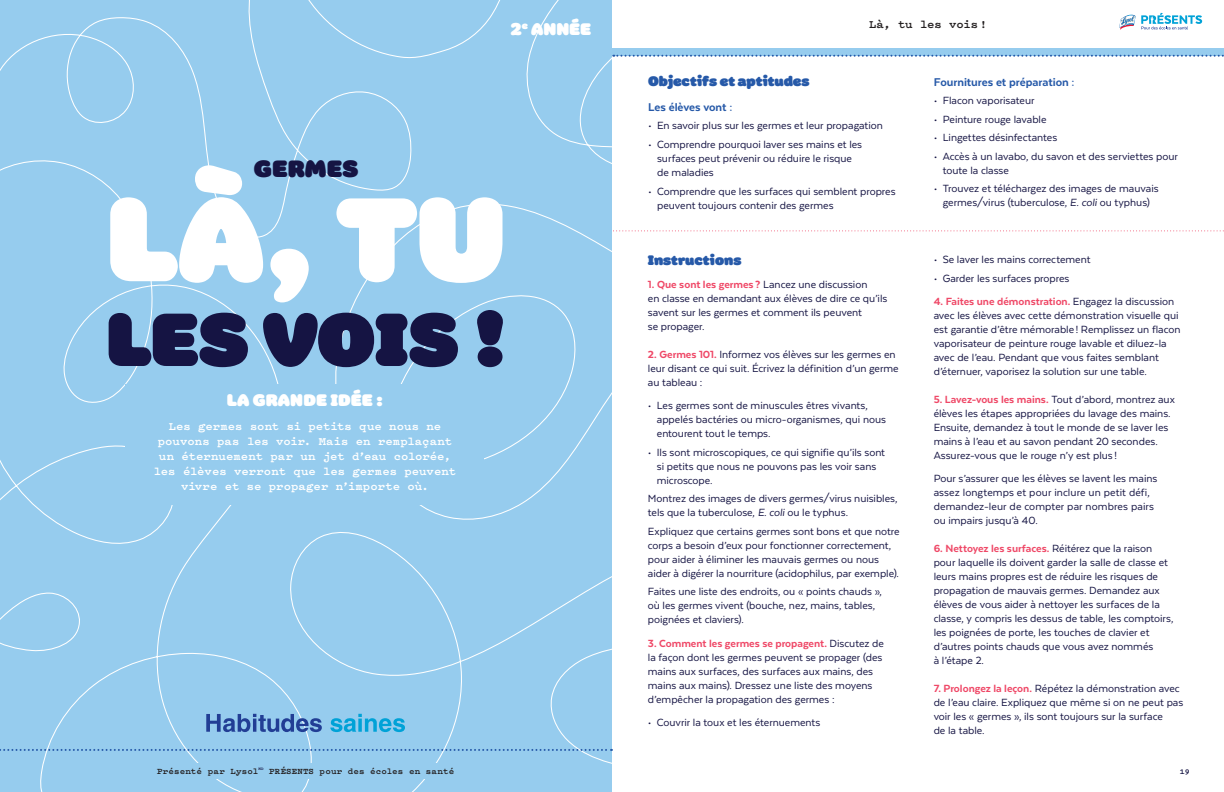
<style>
.page{position:relative;width:1224px;height:792px;background:#fff}
.page>*{position:absolute;margin:0;border:0;box-sizing:border-box;transform-origin:0 0}
.t1{font:120px "Colette Ultra Jumbo";color:#fff}
.t2{font:75.9px "Colette Ultra Jumbo";letter-spacing:-.005em;color:#151443}
.t3{font:24px "Colette Ultra Jumbo";letter-spacing:.01em;color:#151443}
.t4{font:17px "Colette Ultra Jumbo";letter-spacing:.01em;color:#fff}
.t5{font:14px "Colette Ultra Jumbo";color:#2659a8}
.t6{font:800 13px "Texta";color:#2659a8}
.t7{font:12px/14px "Texta";color:#151443}
.t8{font:700 12px/15px "Pitch";color:#fff;text-align:center}
.t9{font:700 12px "Pitch";letter-spacing:-.015em;color:#231f20}
.t10{font:700 9px "Pitch";letter-spacing:.01em;color:#231f20}
.t11{font:700 8px "Pitch";color:#151443}
.s1{font-weight:800;color:#ef4867}
.s2{font-style:italic}
</style>
<div class="page">
<svg style="left:1119px;top:13px;width:83px;height:17px"></svg>
<div style="left:612px;top:48px;width:612px;height:7px;background:#96ccee"></div>
<svg style="left:613px;top:55px;width:611px;height:2px"></svg>
<svg style="left:613px;top:230px;width:611px;height:1px"></svg>
<div style="left:0;top:0;width:612px;height:792px;background:#96ccee"></div>
<div style="left:129px;top:763px;width:353px;height:15px;background:#96ccee"></div>
<svg style="left:0;top:749px;width:612px;height:2px"></svg>
<svg style="left:206px;top:714px;width:116px;height:18px;background:#6089c4"></svg>
<svg style="left:330px;top:714px;width:75px;height:18px"></svg>
<div style="left:126px;top:384px;width:358px;height:120px;background:#96ccee"></div>
<h3 class="t4" style="left:511px;top:16px;width:82px">2<sup>e</sup> ANNÉE</h3>
<h3 class="t3" style="left:254px;top:150px;width:106px">GERMES</h3>
<h1 class="t1" style="left:106px;top:147px;width:402px">LÀ, TU</h1>
<h2 class="t2" style="left:106px;top:281px;width:402px">LES VOIS !</h2>
<h3 class="t4" style="left:227px;top:388px;width:158px">LA GRANDE IDÉE :</h3>
<p class="t8" style="left:154px;top:419px;width:304px">Les germes sont si petits que nous ne pouvons pas les voir. Mais en remplaçant un éternuement par un jet d’eau colorée, les élèves verront que les germes peuvent vivre et se propager n’importe où.</p>
<p class="t10" style="left:157px;top:765px;width:299px">Présenté par Lysol<sup>MD</sup> PRÉSENTS pour des écoles en santé</p>
<p class="t9" style="left:869px;top:16px;width:119px">Là, tu les vois!</p>
<p class="t5" style="left:648px;top:71px;width:163px">Objectifs et aptitudes</p>
<p class="t6" style="left:648px;top:100px;width:86px">Les élèves vont :</p>
<p class="t7" style="left:648px;top:119px;width:236px">• En savoir plus sur les germes et leur propagation</p>
<p class="t7" style="left:657px;top:137px;width:207px;text-indent:-9px">• Comprendre pourquoi laver ses mains et les surfaces peut prévenir ou réduire le risque de maladies</p>
<p class="t7" style="left:657px;top:184px;width:240px;text-indent:-9px">• Comprendre que les surfaces qui semblent propres peuvent toujours contenir des germes</p>
<p class="t5" style="left:648px;top:249px;width:95px">Instructions</p>
<p class="t7" style="left:648px;top:278px;width:241px"><span class="s1">1. Que sont les germes ?</span> Lancez une discussion<br>en classe en demandant aux élèves de dire ce qu’ils savent sur les germes et comment ils peuvent<br>se propager.</p>
<p class="t7" style="left:648px;top:348px;width:252px"><span class="s1">2. Germes 101.</span> Informez vos élèves sur les germes en leur disant ce qui suit. Écrivez la définition d’un germe au tableau :</p>
<p class="t7" style="left:657px;top:399px;width:231px;text-indent:-9px">• Les germes sont de minuscules êtres vivants, appelés bactéries ou micro-organismes, qui nous entourent tout le temps.</p>
<p class="t7" style="left:657px;top:445px;width:230px;text-indent:-9px">• Ils sont microscopiques, ce qui signifie qu’ils sont si petits que nous ne pouvons pas les voir sans microscope.</p>
<p class="t7" style="left:648px;top:492px;width:251px">Montrez des images de divers germes/virus nuisibles, tels que la tuberculose, <span class="s2">E. coli</span> ou le typhus.</p>
<p class="t7" style="left:648px;top:524px;width:253px">Expliquez que certains germes sont bons et que notre corps a besoin d’eux pour fonctionner correctement, pour aider à éliminer les mauvais germes ou nous aider à digérer la nourriture (acidophilus, par exemple).</p>
<p class="t7" style="left:648px;top:585px;width:236px">Faites une liste des endroits, ou « points chauds », où les germes vivent (bouche, nez, mains, tables, poignées et claviers).</p>
<p class="t7" style="left:648px;top:636px;width:238px"><span class="s1">3. Comment les germes se propagent.</span> Discutez de la façon dont les germes peuvent se propager (des mains aux surfaces, des surfaces aux mains, des mains aux mains). Dressez une liste des moyens d’empêcher la propagation des germes :</p>
<p class="t7" style="left:648px;top:715px;width:174px">• Couvrir la toux et les éternuements</p>
<p class="t6" style="left:934px;top:75px;width:142px">Fournitures et préparation :</p>
<p class="t7" style="left:934px;top:93px;width:102px">• Flacon vaporisateur</p>
<p class="t7" style="left:934px;top:112px;width:114px">• Peinture rouge lavable</p>
<p class="t7" style="left:934px;top:130px;width:125px">• Lingettes désinfectantes</p>
<p class="t7" style="left:943px;top:149px;width:237px;text-indent:-9px">• Accès à un lavabo, du savon et des serviettes pour toute la classe</p>
<p class="t7" style="left:934px;top:181px;width:226px;text-align:center">• Trouvez et téléchargez des images de mauvais germes/virus (tuberculose, <span class="s2">E. coli</span> ou typhus)</p>
<p class="t7" style="left:934px;top:253px;width:158px">• Se laver les mains correctement</p>
<p class="t7" style="left:934px;top:271px;width:137px">• Garder les surfaces propres</p>
<p class="t7" style="left:934px;top:295px;width:248px"><span class="s1">4. Faites une démonstration.</span> Engagez la discussion avec les élèves avec cette démonstration visuelle qui est garantie d’être mémorable ! Remplissez un flacon vaporisateur de peinture rouge lavable et diluez-la avec de l’eau. Pendant que vous faites semblant d’éternuer, vaporisez la solution sur une table.</p>
<p class="t7" style="left:934px;top:393px;width:243px"><span class="s1">5. Lavez-vous les mains.</span> Tout d’abord, montrez aux élèves les étapes appropriées du lavage des mains.<br>Ensuite, demandez à tout le monde de se laver les mains à l’eau et au savon pendant 20 secondes.<br>Assurez-vous que le rouge n’y est plus !</p>
<p class="t7" style="left:934px;top:472px;width:225px">Pour s’assurer que les élèves se lavent les mains assez longtemps et pour inclure un petit défi, demandez-leur de compter par nombres pairs ou impairs jusqu’à 40.</p>
<p class="t7" style="left:934px;top:542px;width:241px"><span class="s1">6. Nettoyez les surfaces.</span> Réitérez que la raison pour laquelle ils doivent garder la salle de classe et leurs mains propres est de réduire les risques de propagation de mauvais germes. Demandez aux élèves de vous aider à nettoyer les surfaces de la classe, y compris les dessus de table, les comptoirs, les poignées de porte, les touches de clavier et d’autres points chauds que vous avez nommés<br>à l’étape 2.</p>
<p class="t7" style="left:934px;top:682px;width:251px"><span class="s1">7. Prolongez la leçon.</span> Répétez la démonstration avec de l’eau claire. Expliquez que même si on ne peut pas voir les « germes », ils sont toujours sur la surface<br>de la table.</p>
<p class="t11" style="left:1180px;top:766px;width:11px">19</p>
</div>
